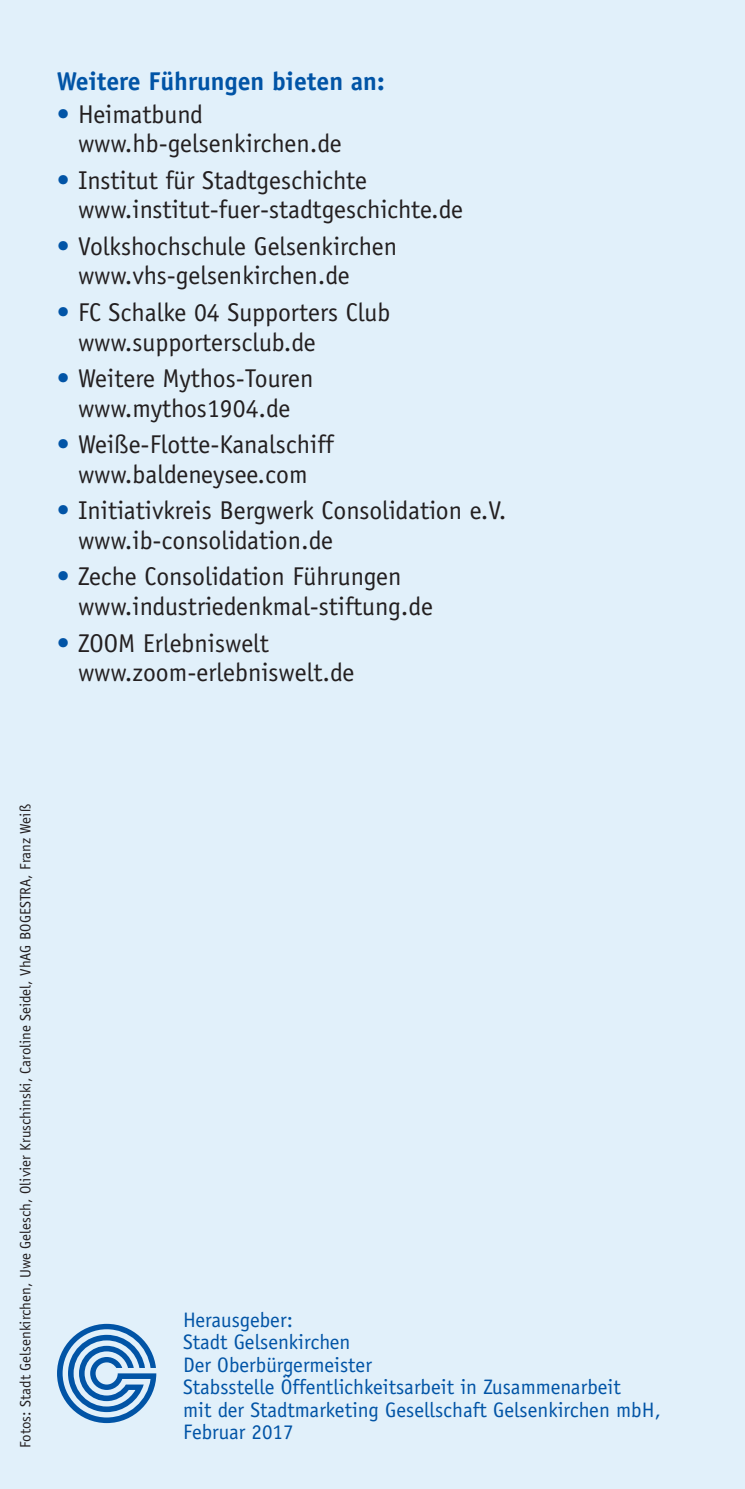
<style>
.page{position:relative;width:745px;height:1489px;background:#fff}
.page>*{position:absolute;margin:0;border:0;box-sizing:border-box;transform-origin:0 0}
.t1{font:25.75px/29.5px "Officina Sans Std";color:#231f20}
.t2{font:700 25.75px "Officina Sans Std";color:#0154a6}
.t3{font:21px/22.5px "Officina Sans Std";color:#0154a6}
.t4{font:15px "Officina Sans Std";color:#231f20}
.s1{color:#0154a6}
</style>
<div class="page">
<div style="left:0;top:0;width:744px;height:1488px;background:#e1f0fa"></div>
<svg style="left:57px;top:1323px;width:99px;height:99px"></svg>
<p class="t2" style="left:57px;top:65px;width:329px">Weitere Führungen bieten an:</p>
<p class="t1" style="left:78px;top:99px;width:265px;text-indent:-21px"><span class="s1">•</span> Heimatbund www.hb-gelsenkirchen.de</p>
<p class="t1" style="left:78px;top:165px;width:386px;text-indent:-21px"><span class="s1">•</span> Institut für Stadtgeschichte www.institut-fuer-stadtgeschichte.de</p>
<p class="t1" style="left:78px;top:231px;width:320px;text-indent:-21px"><span class="s1">•</span> Volkshochschule Gelsenkirchen www.vhs-gelsenkirchen.de</p>
<p class="t1" style="left:78px;top:297px;width:313px;text-indent:-21px"><span class="s1">•</span> FC Schalke 04 Supporters Club www.supportersclub.de</p>
<p class="t1" style="left:57px;top:363px;width:258px;text-align:center"><span class="s1">•</span> Weitere Mythos-Touren www.mythos1904.de</p>
<p class="t1" style="left:57px;top:430px;width:278px;text-align:center"><span class="s1">•</span> Weiße-Flotte-Kanalschiff www.baldeneysee.com</p>
<p class="t1" style="left:78px;top:496px;width:429px;text-indent:-21px"><span class="s1">•</span> Initiativkreis Bergwerk Consolidation e.V. www.ib-consolidation.de</p>
<p class="t1" style="left:78px;top:562px;width:356px;text-indent:-21px"><span class="s1">•</span> Zeche Consolidation Führungen www.industriedenkmal-stiftung.de</p>
<p class="t1" style="left:78px;top:628px;width:278px;text-indent:-21px"><span class="s1">•</span> ZOOM Erlebniswelt www.zoom-erlebniswelt.de</p>
<p class="t4" style="left:17px;top:1447px;width:645px;rotate:-90deg">Fotos: Stadt Gelsenkirchen, Uwe Gelesch, Olivier Kruschinski, Caroline Seidel, VhAG BOGESTRA, Franz Weiß</p>
<p class="t3" style="left:183px;top:1308px;width:479px">Herausgeber:<br>Stadt Gelsenkirchen<br>Der Oberbürgermeister<br>Stabsstelle Öffentlichkeitsarbeit in Zusammenarbeit<br>mit der Stadtmarketing Gesellschaft Gelsenkirchen mbH,<br>Februar 2017</p>
</div>
